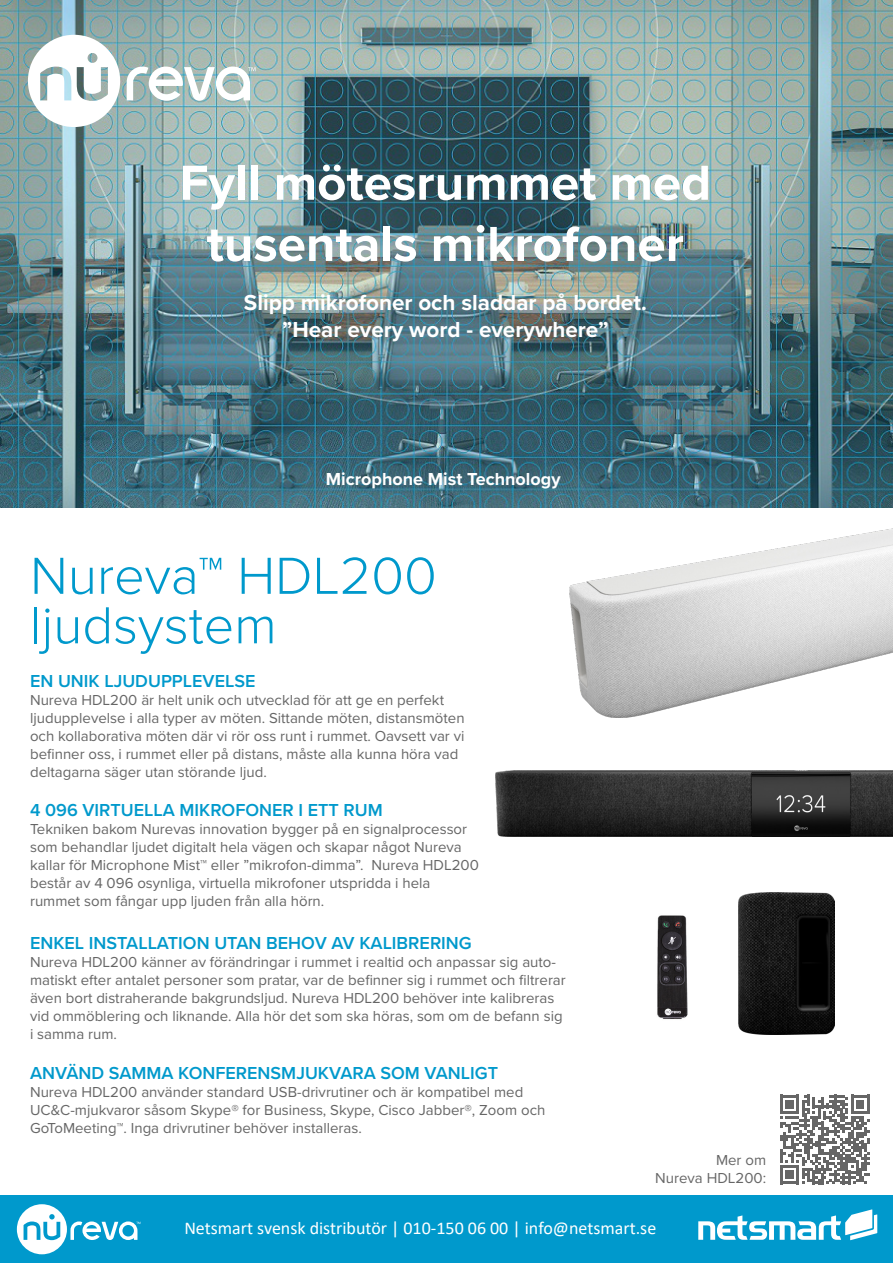
<style>
.page{position:relative;width:893px;height:1263px;background:#fff}
.page>*{position:absolute;margin:0;border:0;box-sizing:border-box;transform-origin:0 0}
.t1{font:300 54px/49.5px "Proxima Nova";color:#09c}
.t2{font:700 51px "Proxima Nova";color:#fff}
.t3{font:700 22.5px "Proxima Nova";color:#fff}
.t4{font:600 18px "Proxima Nova";color:#09c}
.t5{font:18px "Calibri";color:#fff}
.t6{font:700 18px "Proxima Nova";color:#fff}
.t7{font:15px/18px "Proxima Nova";color:#666}
</style>
<div class="page">
<img style="left:495px;top:770px;width:398px;height:66px">
<div style="left:0;top:1195px;width:893px;height:68px;background:#09c"></div>
<img style="left:0;top:0;width:893px;height:508px">
<img style="left:569px;top:455px;width:324px;height:262px">
<img style="left:657px;top:915px;width:31px;height:104px">
<svg style="left:780px;top:1095px;width:90px;height:89px"></svg>
<svg style="left:698px;top:1209px;width:179px;height:31px"></svg>
<svg style="left:17px;top:1204px;width:123px;height:50px"></svg>
<svg style="left:127px;top:67px;width:128px;height:34px"></svg>
<svg style="left:28px;top:35px;width:92px;height:92px"></svg>
<img style="left:738px;top:892px;width:96px;height:143px">
<p class="t2" style="left:180px;top:145px;width:533px">Fyll mötesrummet med</p>
<p class="t2" style="left:207px;top:206px;width:479px">tusentals mikrofoner</p>
<p class="t3" style="left:244px;top:285px;width:404px">Slipp mikrofoner och sladdar på bordet.</p>
<p class="t3" style="left:282px;top:312px;width:328px">”Hear every word - everywhere”</p>
<p class="t6" style="left:326px;top:465px;width:236px">Microphone Mist Technology</p>
<p class="t1" style="left:30px;top:548px;width:408px">Nureva™ HDL200 ljudsystem</p>
<p class="t4" style="left:30px;top:667px;width:227px">EN UNIK LJUDUPPLEVELSE</p>
<p class="t7" style="left:30px;top:690px;width:415px">Nureva HDL200 är helt unik och utvecklad för att ge en perfekt</p>
<p class="t7" style="left:30px;top:708px;width:436px">ljudupplevelse i alla typer av möten. Sittande möten, distansmöten</p>
<p class="t7" style="left:30px;top:726px;width:436px">och kollaborativa möten där vi rör oss runt i rummet. Oavsett var vi</p>
<p class="t7" style="left:30px;top:744px;width:430px">befinner oss, i rummet eller på distans, måste alla kunna höra vad</p>
<p class="t7" style="left:30px;top:762px;width:238px">deltagarna säger utan störande ljud.</p>
<p class="t4" style="left:30px;top:797px;width:354px">4 096 VIRTUELLA MIKROFONER I ETT RUM</p>
<p class="t7" style="left:30px;top:819px;width:439px">Tekniken bakom Nurevas innovation bygger på en signalprocessor</p>
<p class="t7" style="left:30px;top:837px;width:433px">som behandlar ljudet digitalt hela vägen och skapar något Nureva</p>
<p class="t7" style="left:30px;top:855px;width:450px">kallar för Microphone Mist™ eller ”mikrofon-dimma”. Nureva HDL200</p>
<p class="t7" style="left:30px;top:873px;width:402px">består av 4 096 osynliga, virtuella mikrofoner utspridda i hela</p>
<p class="t7" style="left:30px;top:891px;width:296px">rummet som fångar upp ljuden från alla hörn.</p>
<p class="t4" style="left:30px;top:930px;width:443px">ENKEL INSTALLATION UTAN BEHOV AV KALIBRERING</p>
<p class="t7" style="left:30px;top:953px;width:537px">Nureva HDL200 känner av förändringar i rummet i realtid och anpassar sig auto&shy;matiskt efter antalet personer som pratar, var de befinner sig i rummet och filtrerar även bort distraherande bakgrundsljud. Nureva HDL200 behöver inte kalibreras vid ommöblering och liknande. Alla hör det som ska höras, som om de befann sig i samma rum.</p>
<p class="t4" style="left:30px;top:1059px;width:469px">ANVÄND SAMMA KONFERENSMJUKVARA SOM VANLIGT</p>
<p class="t7" style="left:30px;top:1082px;width:517px">Nureva HDL200 använder standard USB-drivrutiner och är kompatibel med<br>UC&amp;C-mjukvaror såsom Skype® for Business, Skype, Cisco Jabber®, Zoom och<br>GoToMeeting™. Inga drivrutiner behöver installeras.</p>
<p class="t7" style="left:716px;top:1150px;width:52px">Mer om</p>
<p class="t7" style="left:655px;top:1168px;width:112px">Nureva HDL200:</p>
<p class="t5" style="left:184px;top:1215px;width:473px">Netsmart svensk distributör | 010-150 06 00 | info@netsmart.se</p>
</div>
